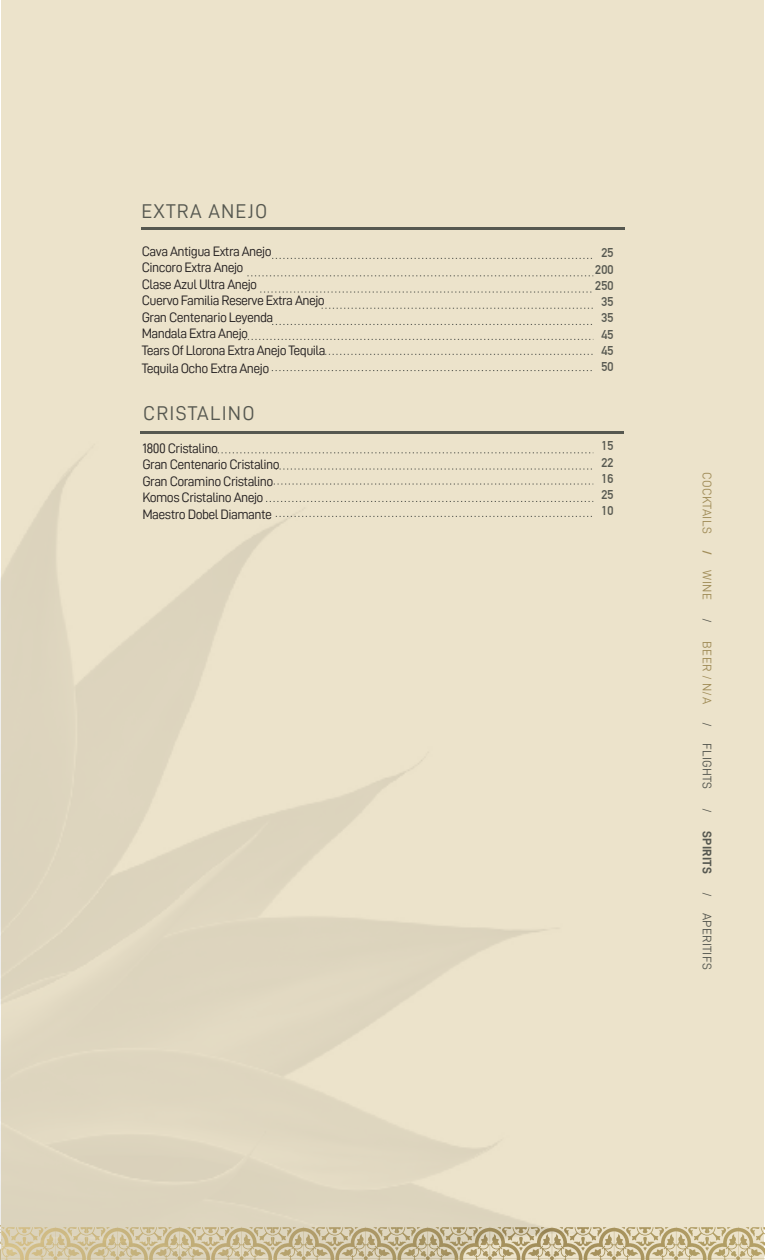
<style>
.page{position:relative;width:765px;height:1260px;background:#fff}
.page>*{position:absolute;margin:0;border:0;box-sizing:border-box;transform-origin:0 0}
.t1{font:20px "D DIN";letter-spacing:.06em;color:#565850}
.t2{font:13.75px/16.5px "D DIN";letter-spacing:-.04em;color:#231f20}
.t3{font:700 12.5px/16.2px "DIN Alternate";letter-spacing:.005em;color:#565850;text-align:center}
.t4{font:12.5px "D DIN";letter-spacing:.025em;color:#a18d59}
.t5{font:12.5px "D DIN";letter-spacing:.025em;color:#565850}
.t6{font:12.5px "D DIN Bold";letter-spacing:.025em;color:#565850}
.t7{font:12.5px "D DIN Bold";color:#a18d59}
</style>
<div class="page">
<div style="left:1px;top:0;width:763px;height:1260px;background:#ece3cb"></div>
<hr style="left:141px;top:227px;width:484px;height:3px;background:#565850">
<svg style="left:272px;top:258px;width:320px;height:1px"></svg>
<svg style="left:247px;top:276px;width:346px;height:1px"></svg>
<svg style="left:260px;top:292px;width:332px;height:1px"></svg>
<svg style="left:322px;top:308px;width:271px;height:1px"></svg>
<svg style="left:272px;top:324px;width:320px;height:1px"></svg>
<svg style="left:244px;top:339px;width:349px;height:1px"></svg>
<svg style="left:325px;top:354px;width:268px;height:1px"></svg>
<svg style="left:272px;top:370px;width:320px;height:1px"></svg>
<hr style="left:141px;top:431px;width:483px;height:3px;background:#565850">
<img style="left:0;top:431px;width:594px;height:794px">
<svg style="left:0;top:1225px;width:765px;height:35px"></svg>
<h1 class="t1" style="left:141px;top:200px;width:127px">EXTRA ANEJO</h1>
<p class="t2" style="left:142px;top:242px;width:185px">Cava Antigua Extra Anejo<br>Cincoro Extra Anejo<br>Clase Azul Ultra Anejo<br>Cuervo Familia Reserve Extra Anejo<br>Gran Centenario Leyenda<br>Mandala Extra Anejo<br>Tears Of Llorona Extra Anejo Tequila</p>
<p class="t2" style="left:142px;top:359px;width:129px">Tequila Ocho Extra Anejo</p>
<h1 class="t1" style="left:143px;top:402px;width:113px">CRISTALINO</h1>
<p class="t2" style="left:142px;top:439px;width:139px">1800 Cristalino<br>Gran Centenario Cristalino<br>Gran Coramino Cristalino<br>Komos Cristalino Anejo<br>Maestro Dobel Diamante</p>
<p class="t3" style="left:601px;top:437px;width:14px;text-align:justify">15<br>22<br>16<br>25<br>10</p>
<p class="t3" style="left:595px;top:244px;width:20px">25<br>200<br>250<br>35<br>35<br>45<br>45<br>50</p>
<p class="t4" style="left:714px;top:472px;width:63px;rotate:90deg">COCKTAILS</p>
<p class="t7" style="left:714px;top:550px;width:7px;rotate:90deg">/</p>
<p class="t4" style="left:714px;top:570px;width:31px;rotate:90deg">WINE</p>
<p class="t5" style="left:714px;top:618px;width:6px;rotate:90deg">/</p>
<p class="t4" style="left:714px;top:641px;width:64px;rotate:90deg">BEER / N/A</p>
<p class="t5" style="left:714px;top:722px;width:69px;rotate:90deg">/ FLIGHTS</p>
<p class="t5" style="left:714px;top:808px;width:6px;rotate:90deg">/</p>
<p class="t6" style="left:714px;top:831px;width:44px;rotate:90deg">SPIRITS</p>
<p class="t5" style="left:714px;top:892px;width:79px;rotate:90deg">/ APERITIFS</p>
</div>
